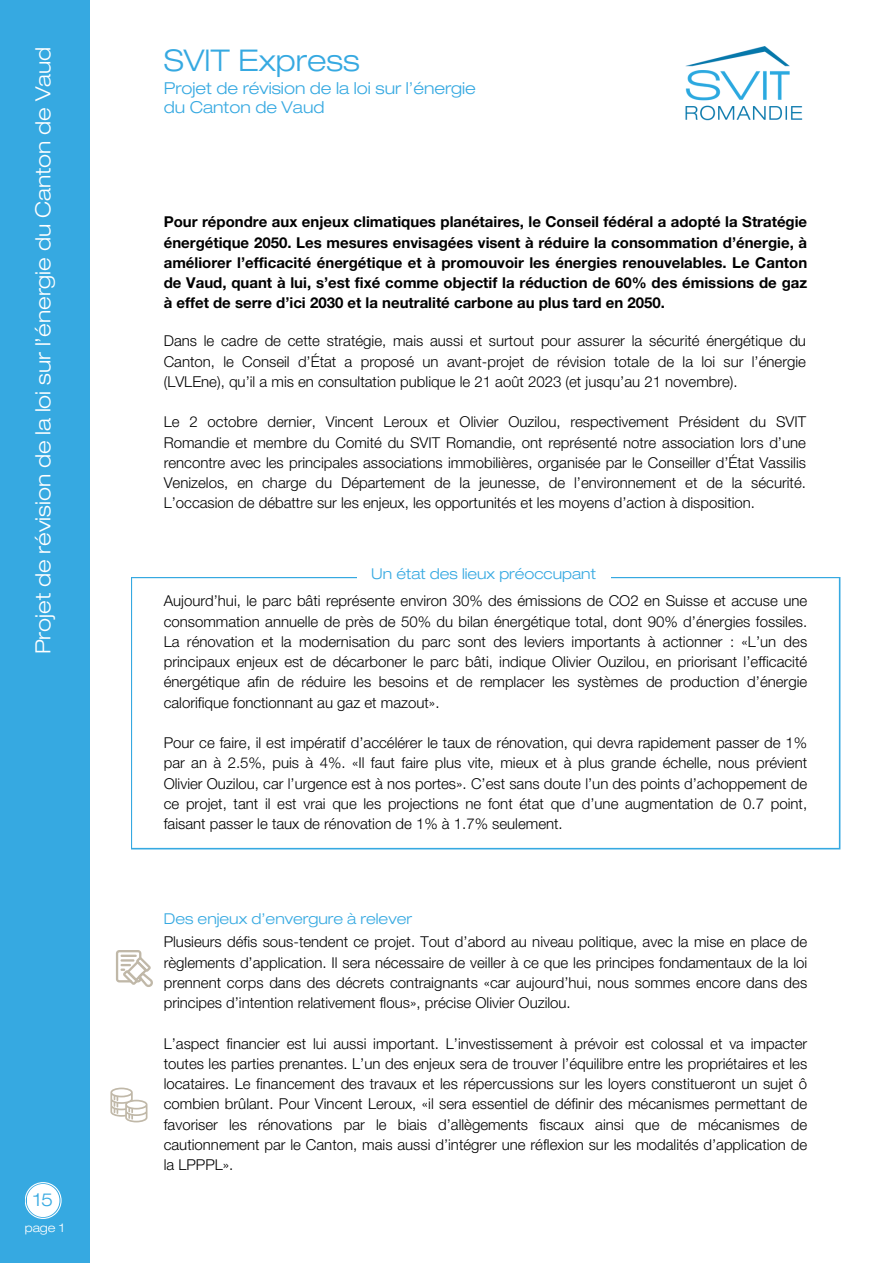
<style>
.page{position:relative;width:893px;height:1264px;background:#fff}
.page>*{position:absolute;margin:0;border:0;box-sizing:border-box;transform-origin:0 0}
.t1{font:300 expanded 30px "Helvetica Neue LT Std";color:#36a9e1}
.t2{font:300 expanded 21px "Helvetica Neue LT Std";color:#fff}
.t3{font:300 expanded 18px "Helvetica Neue LT Std";color:#36a9e1}
.t4{font:300 expanded 16.5px "Helvetica Neue LT Std";color:#36a9e1}
.t5{font:300 15px/20.2px "Helvetica Neue LT Std";color:#000;text-align:justify}
.t6{font:700 15px/20.2px "Helvetica Neue LT Std";color:#000;text-align:justify}
.t7{font:300 expanded 15px "Helvetica Neue LT Std";color:#36a9e1}
.t8{font:300 expanded 12px "Helvetica Neue LT Std";color:#fff}
</style>
<div class="page">
<div style="left:0;top:0;width:89px;height:1262px;background:#36a9e1"></div>
<img style="left:685px;top:47px;width:118px;height:74px">
<svg style="left:25px;top:1182px;width:37px;height:36px"></svg>
<div style="left:27px;top:1183px;width:32px;height:33px;background:#fff;border-radius:50%"></div>
<svg style="left:116px;top:950px;width:37px;height:37px"></svg>
<svg style="left:110px;top:1087px;width:37px;height:35px"></svg>
<svg style="left:131px;top:577px;width:709px;height:272px"></svg>
<div style="left:357px;top:559px;width:253px;height:35px;background:#fff"></div>
<p class="t2" style="left:35px;top:654px;width:609px;rotate:-90deg">Projet de révision de la loi sur l’énergie du Canton de Vaud</p>
<p class="t1" style="left:164px;top:49px;width:197px">SVIT Express</p>
<p class="t4" style="left:164px;top:82px;width:314px">Projet de révision de la loi sur l’énergie</p>
<p class="t4" style="left:164px;top:101px;width:162px">du Canton de Vaud</p>
<p class="t6" style="left:164px;top:214px;width:645px">Pour répondre aux enjeux climatiques planétaires, le Conseil fédéral a adopté la Stratégie énergétique 2050. Les mesures envisagées visent à réduire la consommation d’énergie, à améliorer l’efficacité énergétique et à promouvoir les énergies renouvelables. Le Canton de Vaud, quant à lui, s’est fixé comme objectif la réduction de 60% des émissions de gaz à effet de serre d’ici 2030 et la neutralité carbone au plus tard en 2050.</p>
<p class="t5" style="left:164px;top:333px;width:643px">Dans le cadre de cette stratégie, mais aussi et surtout pour assurer la sécurité énergétique du Canton, le Conseil d’État a proposé un avant-projet de révision totale de la loi sur l’énergie (LVLEne), qu’il a mis en consultation publique le 21 août 2023 (et jusqu’au 21 novembre).</p>
<p class="t5" style="left:164px;top:414px;width:643px">Le 2 octobre dernier, Vincent Leroux et Olivier Ouzilou, respectivement Président du SVIT Romandie et membre du Comité du SVIT Romandie, ont représenté notre association lors d’une rencontre avec les principales associations immobilières, organisée par le Conseiller d’État Vassilis Venizelos, en charge du Département de la jeunesse, de l’environnement et de la sécurité.<br>L’occasion de débattre sur les enjeux, les opportunités et les moyens d’action à disposition.</p>
<p class="t7" style="left:371px;top:568px;width:226px">Un état des lieux préoccupant</p>
<p class="t5" style="left:164px;top:593px;width:645px">Aujourd’hui, le parc bâti représente environ 30% des émissions de CO2 en Suisse et accuse une consommation annuelle de près de 50% du bilan énergétique total, dont 90% d’énergies fossiles.<br>La rénovation et la modernisation du parc sont des leviers importants à actionner : «L’un des principaux enjeux est de décarboner le parc bâti, indique Olivier Ouzilou, en priorisant l’efficacité énergétique afin de réduire les besoins et de remplacer les systèmes de production d’énergie calorifique fonctionnant au gaz et mazout».</p>
<p class="t5" style="left:164px;top:734px;width:645px">Pour ce faire, il est impératif d’accélérer le taux de rénovation, qui devra rapidement passer de 1% par an à 2.5%, puis à 4%. «Il faut faire plus vite, mieux et à plus grande échelle, nous prévient Olivier Ouzilou, car l’urgence est à nos portes». C’est sans doute l’un des points d’achoppement de ce projet, tant il est vrai que les projections ne font état que d’une augmentation de 0.7 point, faisant passer le taux de rénovation de 1% à 1.7% seulement.</p>
<p class="t3" style="left:33px;top:1193px;width:21px">15</p>
<p class="t8" style="left:25px;top:1222px;width:41px">page 1</p>
<p class="t7" style="left:164px;top:913px;width:250px">Des enjeux d’envergure à relever</p>
<p class="t5" style="left:164px;top:934px;width:645px">Plusieurs défis sous-tendent ce projet. Tout d’abord au niveau politique, avec la mise en place de règlements d’application. Il sera nécessaire de veiller à ce que les principes fondamentaux de la loi prennent corps dans des décrets contraignants «car aujourd’hui, nous sommes encore dans des principes d’intention relativement flous», précise Olivier Ouzilou.</p>
<p class="t5" style="left:164px;top:1035px;width:645px">L’aspect financier est lui aussi important. L’investissement à prévoir est colossal et va impacter toutes les parties prenantes. L’un des enjeux sera de trouver l’équilibre entre les propriétaires et les locataires. Le financement des travaux et les répercussions sur les loyers constitueront un sujet ô combien brûlant. Pour Vincent Leroux, «il sera essentiel de définir des mécanismes permettant de favoriser les rénovations par le biais d’allègements fiscaux ainsi que de mécanismes de cautionnement par le Canton, mais aussi d’intégrer une réflexion sur les modalités d’application de la LPPPL».</p>
</div>
